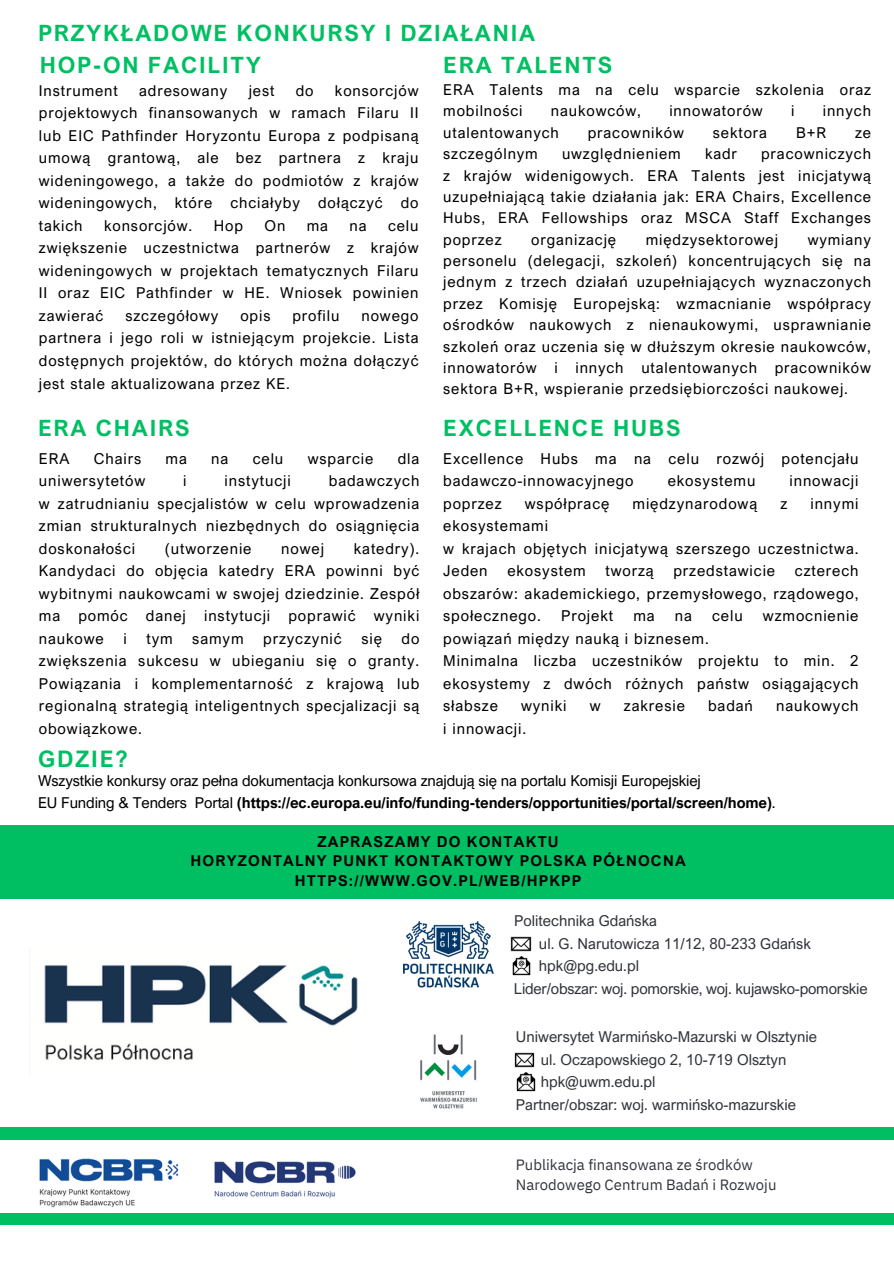
<style>
.page{position:relative;width:894px;height:1264px;background:#fff}
.page>*{position:absolute;margin:0;border:0;box-sizing:border-box;transform-origin:0 0}
.t1{font:700 22.8px "Arial Nova";letter-spacing:.08em;color:#00bf63}
.t2{font:700 22.5px "Arial Nova";letter-spacing:.08em;color:#00bf63}
.t3{font:15px/22.5px "Arial Nova";letter-spacing:.06em;color:#000;text-align:justify}
.t4{font:15px "Arial Nova";color:#31343b}
.t5{font:700 15px "Arial Nova";letter-spacing:-.01em;color:#000}
.t6{font:700 15px/19.2px "Arial Nova";letter-spacing:.08em;color:#000;text-align:center}
.t7{font:15px "Arial Nova";letter-spacing:-.01em;color:#000}
.t8{font:14.85px "IBM Plex Sans";color:#31343b}
.s1{font-weight:400}
</style>
<div class="page">
<div style="left:0;top:826px;width:893px;height:72px;background:#00bf63"></div>
<img style="left:403px;top:921px;width:91px;height:67px">
<img style="left:420px;top:1034px;width:57px;height:75px">
<img style="left:200px;top:1138px;width:159px;height:60px">
<img style="left:29px;top:1138px;width:171px;height:70px">
<img style="left:29px;top:948px;width:329px;height:126px">
<div style="left:0;top:1127px;width:893px;height:11px;background:#00bf63"></div>
<div style="left:0;top:1213px;width:893px;height:11px;background:#00bf63"></div>
<img style="left:510px;top:936px;width:22px;height:39px">
<img style="left:516px;top:1072px;width:20px;height:19px">
<img style="left:514px;top:1052px;width:21px;height:16px">
<h1 class="t2" style="left:38px;top:19px;width:498px">PRZYKŁADOWE KONKURSY I DZIAŁANIA</h1>
<p class="t2" style="left:40px;top:51px;width:222px">HOP-ON FACILITY</p>
<p class="t3" style="left:39px;top:79px;width:80px">Instrument</p>
<p class="t3" style="left:139px;top:79px;width:90px">adresowany</p>
<p class="t3" style="left:248px;top:79px;width:27px">jest</p>
<p class="t3" style="left:296px;top:79px;width:19px">do</p>
<p class="t2" style="left:443px;top:51px;width:171px">ERA TALENTS</p>
<p class="t3" style="left:443px;top:79px;width:429px;line-height:21.3px">ERA Talents ma na celu wsparcie szkolenia oraz mobilności</p>
<p class="t3" style="left:39px;top:79px;width:381px;text-indent:296px">konsorcjów projektowych finansowanych w ramach Filaru II lub EIC Pathfinder Horyzontu Europa z podpisaną umową grantową, ale bez partnera z kraju wideningowego, a także do podmiotów z krajów wideningowych, które chciałyby dołączyć do takich</p>
<p class="t3" style="left:550px;top:99px;width:92px">naukowców,</p>
<p class="t3" style="left:669px;top:99px;width:95px">innowatorów</p>
<p class="t3" style="left:790px;top:99px;width:5px">i</p>
<p class="t3" style="left:822px;top:99px;width:50px">innych</p>
<p class="t3" style="left:443px;top:121px;width:117px">utalentowanych</p>
<p class="t3" style="left:587px;top:121px;width:98px">pracowników</p>
<p class="t3" style="left:712px;top:121px;width:56px">sektora</p>
<p class="t3" style="left:795px;top:121px;width:32px">B+R</p>
<p class="t3" style="left:854px;top:121px;width:18px">ze</p>
<p class="t3" style="left:443px;top:142px;width:96px">szczególnym</p>
<p class="t3" style="left:562px;top:142px;width:120px">uwzględnieniem</p>
<p class="t3" style="left:704px;top:142px;width:34px">kadr</p>
<p class="t3" style="left:443px;top:143px;width:429px;line-height:21.3px;text-indent:318px">pracowniczych z krajów widenigowych. ERA Talents jest inicjatywą uzupełniającą takie działania jak: ERA Chairs, Excellence Hubs, ERA Fellowships oraz MSCA Staff Exchanges poprzez</p>
<p class="t3" style="left:104px;top:214px;width:90px">konsorcjów.</p>
<p class="t3" style="left:214px;top:214px;width:31px">Hop</p>
<p class="t3" style="left:264px;top:214px;width:22px">On</p>
<p class="t3" style="left:307px;top:214px;width:23px">ma</p>
<p class="t3" style="left:349px;top:214px;width:19px">na</p>
<p class="t3" style="left:39px;top:214px;width:381px;text-indent:349px">celu zwiększenie uczestnictwa partnerów z krajów wideningowych w projektach tematycznych Filaru II oraz EIC Pathfinder w HE. Wniosek powinien zawierać</p>
<p class="t3" style="left:443px;top:228px;width:429px;line-height:21.3px;text-indent:364px">wymiany personelu (delegacji, szkoleń) koncentrujących się na jednym z trzech działań uzupełniających wyznaczonych przez Komisję Europejską: wzmacnianie współpracy ośrodków naukowych z nienaukowymi, usprawnianie szkoleń oraz uczenia się w dłuższym okresie naukowców, innowatorów i innych utalentowanych pracowników sektora B+R, wspieranie przedsiębiorczości naukowej.</p>
<p class="t3" style="left:531px;top:228px;width:86px">organizację</p>
<p class="t3" style="left:645px;top:228px;width:134px">międzysektorowej</p>
<p class="t3" style="left:125px;top:304px;width:94px">szczegółowy</p>
<p class="t3" style="left:240px;top:304px;width:32px">opis</p>
<p class="t3" style="left:292px;top:304px;width:48px">profilu</p>
<p class="t3" style="left:39px;top:304px;width:381px;text-indent:322px">nowego partnera i jego roli w istniejącym projekcie. Lista dostępnych projektów, do których można dołączyć jest stale aktualizowana przez KE.</p>
<h1 class="t2" style="left:38px;top:414px;width:153px">ERA CHAIRS</h1>
<h1 class="t3" style="left:39px;top:447px;width:32px">ERA</h1>
<h1 class="t3" style="left:94px;top:447px;width:49px">Chairs</h1>
<h1 class="t3" style="left:165px;top:447px;width:23px">ma</h1>
<h1 class="t3" style="left:211px;top:447px;width:19px">na</h1>
<h1 class="t3" style="left:253px;top:447px;width:32px">celu</h1>
<h1 class="t3" style="left:307px;top:447px;width:67px">wsparcie</h1>
<h1 class="t3" style="left:397px;top:447px;width:23px">dla</h1>
<h1 class="t3" style="left:39px;top:469px;width:108px">uniwersytetów</h1>
<h1 class="t3" style="left:183px;top:469px;width:5px">i</h1>
<h1 class="t3" style="left:224px;top:469px;width:68px">instytucji</h1>
<h1 class="t3" style="left:39px;top:469px;width:382px;text-indent:290px">badawczych w zatrudnianiu specjalistów w celu wprowadzenia zmian strukturalnych niezbędnych do osiągnięcia doskonałości</h1>
<h1 class="t3" style="left:39px;top:537px;width:382px;text-indent:315px">katedry).<br>Kandydaci do objęcia katedry ERA powinni być wybitnymi naukowcami w swojej dziedzinie. Zespół ma pomóc danej instytucji poprawić wyniki naukowe</h1>
<h1 class="t3" style="left:165px;top:537px;width:88px">(utworzenie</h1>
<h1 class="t3" style="left:281px;top:537px;width:44px">nowej</h1>
<h1 class="t3" style="left:123px;top:627px;width:5px">i</h1>
<h1 class="t3" style="left:146px;top:627px;width:28px">tym</h1>
<h1 class="t3" style="left:192px;top:627px;width:53px">samym</h1>
<h1 class="t3" style="left:263px;top:627px;width:80px">przyczynić</h1>
<h1 class="t3" style="left:361px;top:627px;width:22px">się</h1>
<h1 class="t3" style="left:39px;top:627px;width:382px;text-indent:362px">do zwiększenia sukcesu w ubieganiu się o granty.<br>Powiązania i komplementarność z krajową lub regionalną strategią inteligentnych specjalizacji są obowiązkowe.</h1>
<h1 class="t1" style="left:38px;top:744px;width:91px">GDZIE?</h1>
<p class="t2" style="left:443px;top:414px;width:239px">EXCELLENCE HUBS</p>
<h1 class="t3" style="left:443px;top:447px;width:416px">Excellence Hubs ma na celu rozwój potencjału badawczo-innowacyjnego</h1>
<h1 class="t3" style="left:667px;top:469px;width:89px">ekosystemu</h1>
<h1 class="t3" style="left:789px;top:469px;width:70px">innowacji</h1>
<h1 class="t3" style="left:443px;top:492px;width:60px">poprzez</h1>
<h1 class="t3" style="left:524px;top:492px;width:86px">współpracę</h1>
<h1 class="t3" style="left:632px;top:492px;width:126px">międzynarodową</h1>
<h1 class="t3" style="left:780px;top:492px;width:8px">z</h1>
<h1 class="t3" style="left:810px;top:492px;width:50px">innymi</h1>
<h1 class="t3" style="left:443px;top:514px;width:106px">ekosystemami</h1>
<p class="t3" style="left:443px;top:537px;width:416px">w krajach objętych inicjatywą szerszego uczestnictwa.<br>Jeden</p>
<p class="t3" style="left:443px;top:559px;width:416px;text-indent:351px">czterech obszarów: akademickiego, przemysłowego, rządowego, społecznego.</p>
<p class="t3" style="left:507px;top:559px;width:80px">ekosystem</p>
<p class="t3" style="left:605px;top:559px;width:50px">tworzą</p>
<p class="t3" style="left:673px;top:559px;width:103px">przedstawicie</p>
<p class="t3" style="left:561px;top:604px;width:54px">Projekt</p>
<p class="t3" style="left:633px;top:604px;width:23px">ma</p>
<p class="t3" style="left:674px;top:604px;width:19px">na</p>
<p class="t3" style="left:712px;top:604px;width:32px">celu</p>
<p class="t3" style="left:762px;top:604px;width:97px">wzmocnienie</p>
<p class="t3" style="left:443px;top:627px;width:267px">powiązań między nauką i biznesem.</p>
<p class="t3" style="left:443px;top:649px;width:416px">Minimalna liczba uczestników projektu to min. 2 ekosystemy z dwóch różnych państw osiągających słabsze</p>
<p class="t3" style="left:521px;top:694px;width:47px">wyniki</p>
<p class="t3" style="left:589px;top:694px;width:12px">w</p>
<p class="t3" style="left:623px;top:694px;width:63px">zakresie</p>
<p class="t3" style="left:708px;top:694px;width:46px">badań</p>
<p class="t3" style="left:776px;top:694px;width:84px">naukowych</p>
<p class="t3" style="left:443px;top:717px;width:84px">i innowacji.</p>
<h1 class="t7" style="left:38px;top:771px;width:664px">Wszystkie konkursy oraz pełna dokumentacja konkursowa znajdują się na portalu Komisji Europejskiej</h1>
<p class="t5" style="left:38px;top:793px;width:739px"><span class="s1">EU Funding &amp; Tenders Portal</span> (https://ec.europa.eu/info/funding-tenders/opportunities/portal/screen/home)<span class="s1">.</span></p>
<p class="t6" style="left:190px;top:832px;width:496px">ZAPRASZAMY DO KONTAKTU<br>HORYZONTALNY PUNKT KONTAKTOWY POLSKA PÓŁNOCNA<br>HTTPS://WWW.GOV.PL/WEB/HPKPP</p>
<p class="t4" style="left:514px;top:911px;width:144px">Politechnika Gdańska</p>
<p class="t4" style="left:539px;top:933px;width:273px">ul. G. Narutowicza 11/12, 80-233 Gdańsk</p>
<p class="t4" style="left:539px;top:956px;width:101px">hpk@pg.edu.pl</p>
<p class="t4" style="left:513px;top:978px;width:355px">Lider/obszar: woj. pomorskie, woj. kujawsko-pomorskie</p>
<p class="t4" style="left:516px;top:1027px;width:302px">Uniwersytet Warmińsko-Mazurski w Olsztynie</p>
<p class="t4" style="left:540px;top:1050px;width:247px">ul. Oczapowskiego 2, 10-719 Olsztyn</p>
<p class="t4" style="left:540px;top:1072px;width:116px">hpk@uwm.edu.pl</p>
<p class="t4" style="left:516px;top:1095px;width:281px">Partner/obszar: woj. warmińsko-mazurskie</p>
<p class="t8" style="left:516px;top:1155px;width:238px">Publikacja finansowana ze środków</p>
<p class="t8" style="left:516px;top:1175px;width:262px">Narodowego Centrum Badań i Rozwoju</p>
</div>
